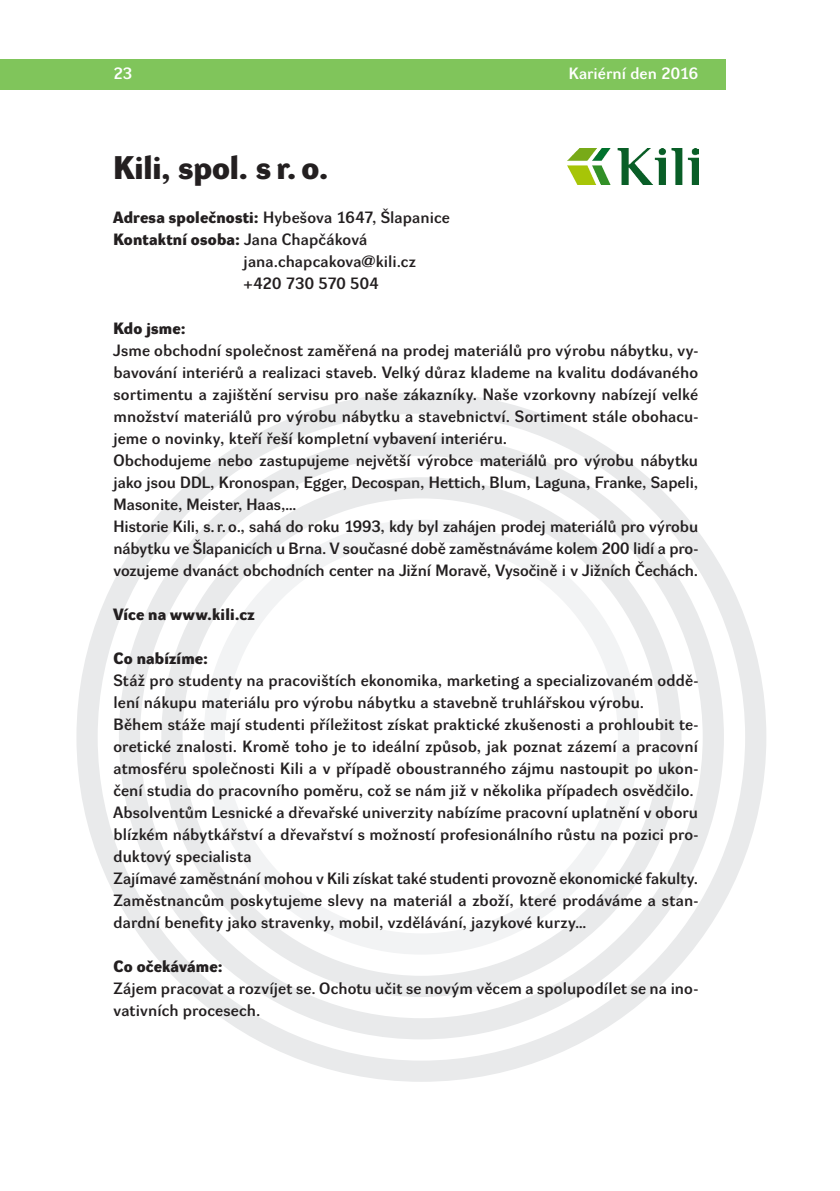
<style>
.page{position:relative;width:840px;height:1191px;background:#fff}
.page>*{position:absolute;margin:0;border:0;box-sizing:border-box;transform-origin:0 0}
.nadpisy{font:700 32px "Dyna Grotesk DE";letter-spacing:-.005em;color:#231f20}
.sazba{font:16px/22px "Dyna Grotesk DE";letter-spacing:.005em;color:#231f20;text-align:justify}
.sazba-2{font:700 16px "Dyna Grotesk DE";letter-spacing:.015em;color:#231f20}
.t1{font:16px "Dyna Grotesk DE";letter-spacing:.01em;color:#fff}
.s1{font-weight:700}
.s2{font-weight:400}
</style>
<div class="page">
<div style="left:0;top:60px;width:726px;height:30px;background:#80c55b"></div>
<svg style="left:76px;top:392px;width:690px;height:689px"></svg>
<img style="left:567px;top:148px;width:130px;height:36px">
<p class="t1" style="left:113px;top:64px;width:20px">23</p>
<p class="t1" style="left:568px;top:64px;width:131px">Kariérní den 2016</p>
<p class="nadpisy" style="left:113px;top:150px;width:216px">Kili, spol. s r. o.</p>
<p class="sazba" style="left:113px;top:208px;width:337px"><span class="s1">Adresa společnosti:</span> Hybešova 1647, Šlapanice</p>
<p class="sazba-2" style="left:113px;top:231px;width:255px">Kontaktní osoba: <span class="s2">Jana Chapčáková</span></p>
<p class="sazba" style="left:243px;top:252px;width:174px">jana.chapcakova@kili.cz</p>
<p class="sazba" style="left:243px;top:274px;width:137px">+420 730 570 504</p>
<p class="sazba-2" style="left:113px;top:319px;width:73px">Kdo jsme:</p>
<p class="sazba" style="left:113px;top:340px;width:585px">Jsme obchodní společnost zaměřená na prodej materiálů pro výrobu nábytku, vy&shy;bavování interiérů a realizaci staveb. Velký důraz klademe na kvalitu dodávaného sortimentu a zajištění servisu pro naše zákazníky. Naše vzorkovny nabízejí velké množství materiálů pro výrobu nábytku a stavebnictví. Sortiment stále obohacu&shy;jeme o novinky, kteří řeší kompletní vybavení interiéru.</p>
<p class="sazba" style="left:113px;top:450px;width:585px">Obchodujeme nebo zastupujeme největší výrobce materiálů pro výrobu nábytku jako jsou DDL, Kronospan, Egger, Decospan, Hettich, Blum, Laguna, Franke, Sapeli, Masonite, Meister, Haas,…</p>
<p class="sazba" style="left:113px;top:516px;width:586px">Historie Kili, s.r. o., sahá do roku 1993, kdy byl zahájen prodej materiálů pro výrobu nábytku ve Šlapanicích u Brna. V současné době zaměstnáváme kolem 200 lidí a pro&shy;vozujeme dvanáct obchodních center na Jižní Moravě, Vysočině i v Jižních Čechách.</p>
<p class="sazba-2" style="left:113px;top:605px;width:142px">Více na www.kili.cz</p>
<p class="sazba-2" style="left:113px;top:649px;width:96px">Co nabízíme:</p>
<p class="sazba" style="left:113px;top:670px;width:585px">Stáž pro studenty na pracovištích ekonomika, marketing a specializovaném oddě&shy;lení nákupu materiálu pro výrobu nábytku a stavebně truhlářskou výrobu.</p>
<p class="sazba" style="left:113px;top:714px;width:585px">Během stáže mají studenti příležitost získat praktické zkušenosti a prohloubit te&shy;oretické znalosti. Kromě toho je to ideální způsob, jak poznat zázemí a pracovní atmosféru společnosti Kili a v případě oboustranného zájmu nastoupit po ukon&shy;čení studia do pracovního poměru, což se nám již v několika případech osvědčilo.</p>
<p class="sazba" style="left:113px;top:802px;width:585px">Absolventům Lesnické a dřevařské univerzity nabízíme pracovní uplatnění v oboru blízkém nábytkářství a dřevařství s možností profesionálního růstu na pozici pro&shy;duktový specialista</p>
<p class="sazba" style="left:113px;top:868px;width:585px">Zajímavé zaměstnání mohou v Kili získat také studenti provozně ekonomické fakulty.</p>
<p class="sazba" style="left:113px;top:890px;width:585px">Zaměstnancům poskytujeme slevy na materiál a zboží, které prodáváme a stan&shy;dardní benefity jako stravenky, mobil, vzdělávání, jazykové kurzy…</p>
<p class="sazba-2" style="left:113px;top:957px;width:111px">Co očekáváme:</p>
<p class="sazba" style="left:113px;top:978px;width:585px">Zájem pracovat a rozvíjet se. Ochotu učit se novým věcem a spolupodílet se na ino&shy;vativních procesech.</p>
</div>
